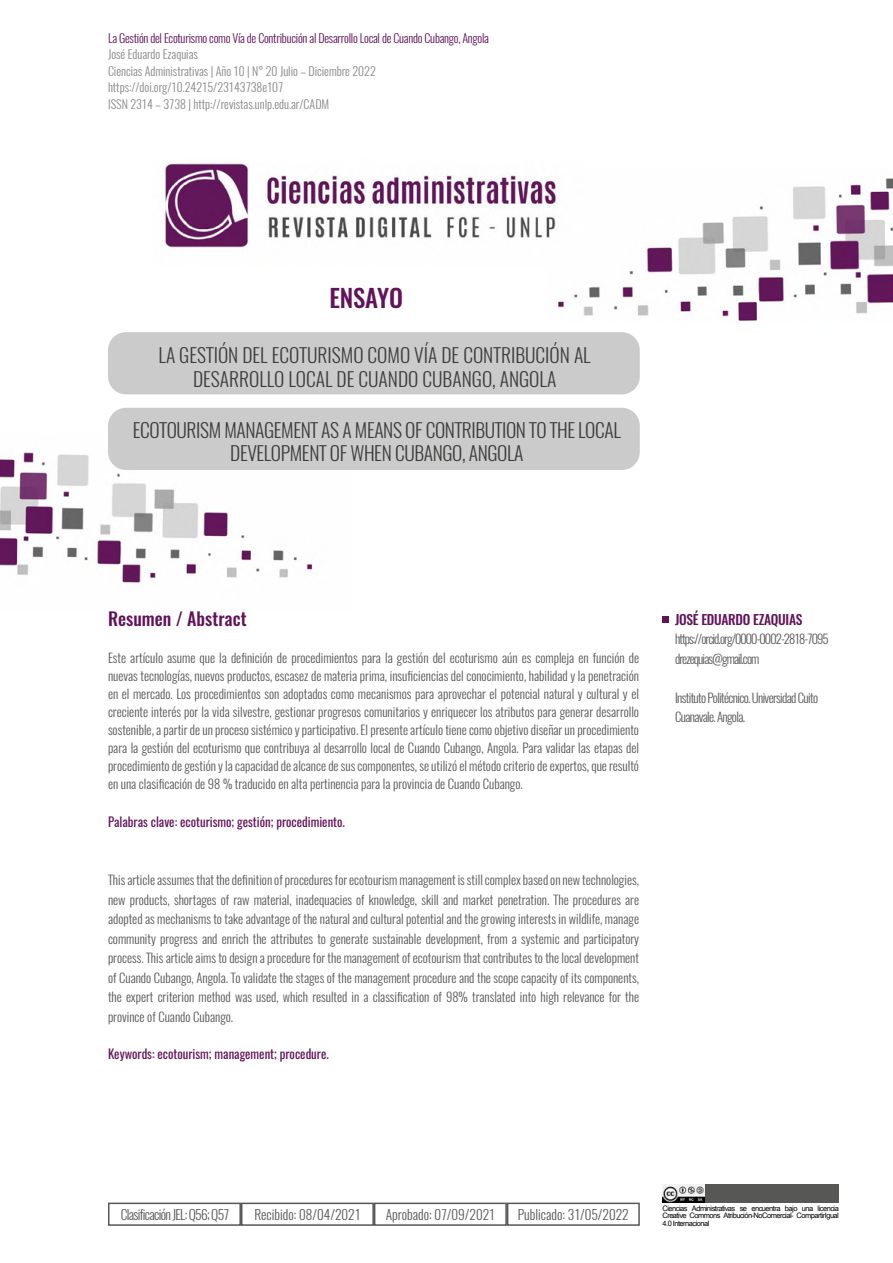
<style>
.page{position:relative;width:893px;height:1263px;background:#fff}
.page>*{position:absolute;margin:0;border:0;box-sizing:border-box;transform-origin:0 0}
.t1{font:500 24.75px "Oswald";letter-spacing:-.01em;color:#61135a}
.t2{font:300 19.5px/23.4px "Oswald";letter-spacing:-.02em;color:#3c3c3b;text-align:center}
.t3{font:300 19.5px/23.4px "Oswald";color:#3c3c3b;text-align:center}
.t4{font:500 18px "Oswald";color:#61135a}
.t5{font:300 13.5px "Oswald";color:#575756}
.t6{font:300 13.5px "Oswald";letter-spacing:-.05em;color:#575756}
.t7{font:500 13.5px "Oswald";letter-spacing:-.02em;color:#61135a}
.t8{font:300 12.75px/19.5px "Oswald";letter-spacing:-.05em;color:#575756;text-align:justify}
.t9{font:12.75px "Oswald";color:#61135a}
.t10{font:300 12.75px/19.5px "Oswald";letter-spacing:-.07em;color:#575756}
.t11{font:300 12px/16.5px "Oswald";color:#878787}
.t12{font:300 12px "Oswald";letter-spacing:-.02em;color:#61135a}
.t13{font:7.5px/7.5px "Arial Unicode MS";letter-spacing:-.07em;color:#000;text-align:justify}
</style>
<div class="page">
<img style="left:0;top:452px;width:313px;height:131px">
<img style="left:555px;top:178px;width:338px;height:143px">
<img style="left:165px;top:163px;width:417px;height:103px">
<div style="left:108px;top:332px;width:532px;height:62px;background:#c6c6c6;border-radius:18px"></div>
<div style="left:108px;top:408px;width:532px;height:62px;background:#c6c6c6;border-radius:18px"></div>
<div style="left:241px;top:1202px;width:133px;height:24px;border:2px solid #575756"></div>
<div style="left:108px;top:1202px;width:133px;height:24px;border:2px solid #575756"></div>
<div style="left:374px;top:1202px;width:133px;height:24px;border:2px solid #575756"></div>
<div style="left:507px;top:1202px;width:133px;height:24px;border:2px solid #575756"></div>
<svg style="left:662px;top:616px;width:7px;height:7px"></svg>
<div style="left:662px;top:1184px;width:177px;height:18px;background:#575756"></div>
<img style="left:662px;top:1184px;width:42px;height:19px">
<p class="t12" style="left:108px;top:27px;width:382px">La Gestión del Ecoturismo como Vía de Contribución al Desarrollo Local de Cuando Cubango, Angola</p>
<p class="t11" style="left:108px;top:45px;width:269px">José Eduardo Ezaquias<br>Ciencias Administrativas | Año 10 | N° 20 Julio – Diciembre 2022 https://doi.org/10.24215/23143738e107<br>ISSN 2314 – 3738 | http://revistas.unlp.edu.ar/CADM</p>
<h1 class="t1" style="left:330px;top:285px;width:75px">ENSAYO</h1>
<h2 class="t3" style="left:159px;top:342px;width:434px">LA GESTIÓN DEL ECOTURISMO COMO VÍA DE CONTRIBUCIÓN AL<br>DESARROLLO LOCAL DE CUANDO CUBANGO, ANGOLA</h2>
<h2 class="t2" style="left:133px;top:416px;width:489px">ECOTOURISM MANAGEMENT AS A MEANS OF CONTRIBUTION TO THE LOCAL<br>DEVELOPMENT OF WHEN CUBANGO, ANGOLA</h2>
<h3 class="t4" style="left:108px;top:609px;width:140px">Resumen / Abstract</h3>
<p class="t8" style="left:108px;top:647px;width:533px;line-height:18px">Este artículo asume que la definición de procedimientos para la gestión del ecoturismo aún es compleja en función de nuevas tecnologías, nuevos productos, escasez de materia prima, insuficiencias del conocimiento, habilidad y la penetración en el mercado. Los procedimientos son adoptados como mecanismos para aprovechar el potencial natural y cultural y el creciente interés por la vida silvestre, gestionar progresos comunitarios y enriquecer los atributos para generar desarrollo sostenible, a partir de un proceso sistémico y participativo. El presente artículo tiene como objetivo diseñar un procedimiento para la gestión del ecoturismo que contribuya al desarrollo local de Cuando Cubango, Angola. Para validar las etapas del procedimiento de gestión y la capacidad de alcance de sus componentes, se utilizó el método criterio de expertos, que resultó en una clasificación de 98 % traducido en alta pertinencia para la provincia de Cuando Cubango.</p>
<p class="t9" style="left:108px;top:810px;width:238px">Palabras clave: ecoturismo; gestión; procedimiento.</p>
<p class="t8" style="left:108px;top:869px;width:533px">This article assumes that the definition of procedures for ecotourism management is still complex based on new technologies, new products, shortages of raw material, inadequacies of knowledge, skill and market penetration. The procedures are adopted as mechanisms to take advantage of the natural and cultural potential and the growing interests in wildlife, manage community progress and enrich the attributes to generate sustainable development, from a systemic and participatory process. This article aims to design a procedure for the management of ecotourism that contributes to the local development of Cuando Cubango, Angola. To validate the stages of the management procedure and the scope capacity of its components, the expert criterion method was used, which resulted in a classification of 98% translated into high relevance for the province of Cuando Cubango.</p>
<p class="t9" style="left:108px;top:1042px;width:222px">Keywords: ecotourism; management; procedure.</p>
<p class="t7" style="left:675px;top:612px;width:129px">JOSÉ EDUARDO EZAQUIAS</p>
<p class="t10" style="left:675px;top:628px;width:155px">https://orcid.org/0000-0002-2818-7095 drezequias@gmail.com</p>
<p class="t8" style="left:675px;top:686px;width:145px">Instituto Politécnico. Universidad Cuito<br>Cuanavale. Angola.</p>
<p class="t6" style="left:121px;top:1202px;width:110px">Clasificación JEL: Q56; Q57</p>
<p class="t5" style="left:254px;top:1202px;width:108px">Recibido: 08/04/2021</p>
<p class="t5" style="left:386px;top:1202px;width:111px">Aprobado: 07/09/2021</p>
<p class="t5" style="left:518px;top:1202px;width:113px">Publicado: 31/05/2022</p>
<p class="t13" style="left:662px;top:1204px;width:178px">Ciencias Administrativas se encuentra bajo una licencia Creative Commons Atribución-NoComercial- CompartirIgual 4.0 Internacional</p>
</div>
